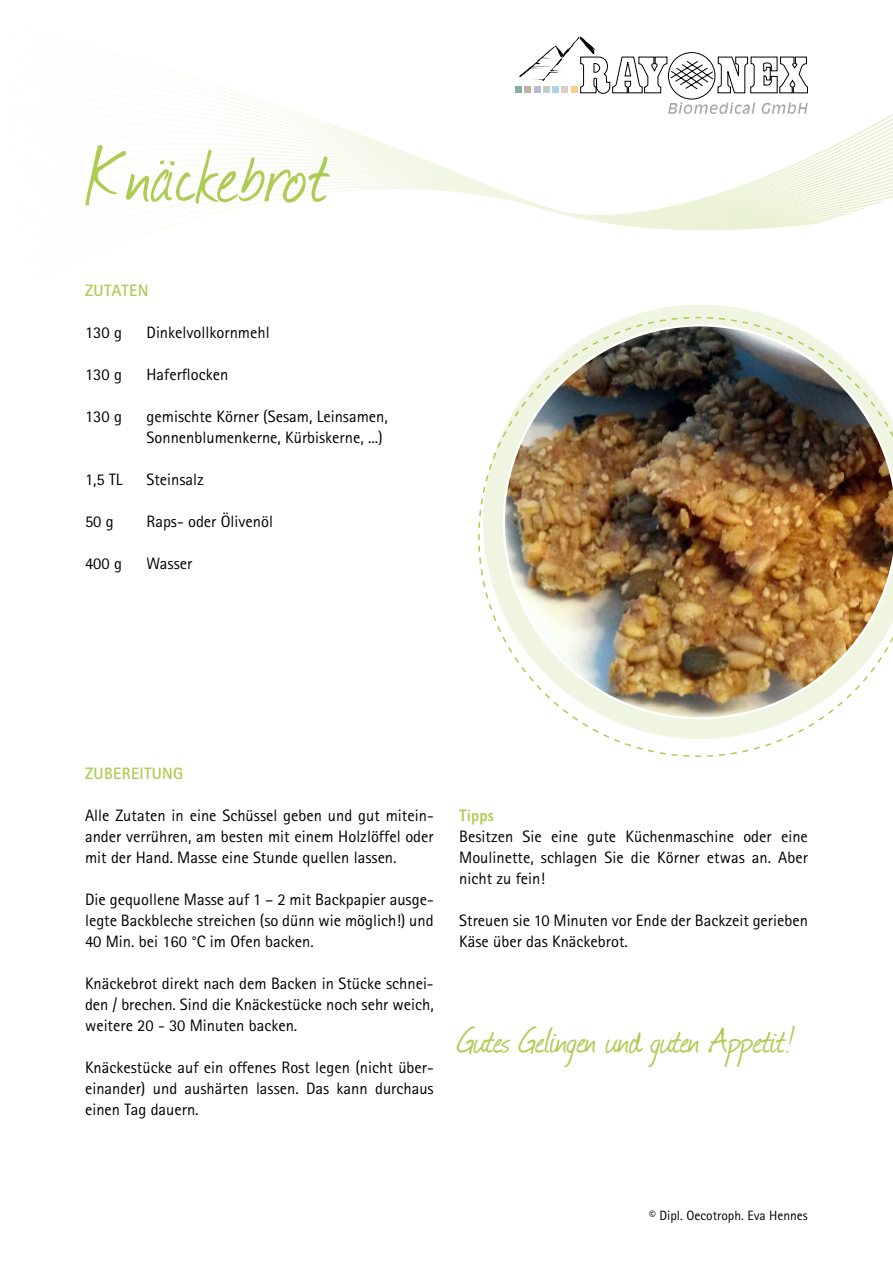
<style>
.page{position:relative;width:893px;height:1263px;background:#fff}
.page>*{position:absolute;margin:0;border:0;box-sizing:border-box;transform-origin:0 0}
.t1{font:90px "Journal";letter-spacing:.02em;color:#aecc53}
.t2{font:42px "Journal";letter-spacing:-.03em;color:#aecc53}
.t3{font:16.5px/21px "Rotis Sans Serif";color:#000;text-align:justify}
.t4{font:700 16.5px "Rotis Sans Serif";letter-spacing:.02em;color:#aecc53}
.t5{font:800 16.5px "Rotis Sans Serif";color:#aecc53}
.t6{font:13.5px "Rotis Sans Serif";color:#000}
</style>
<div class="page">
<svg style="left:171px;top:36px;width:722px;height:279px"></svg>
<div style="left:515px;top:86px;width:7px;height:7px;background:#86aea2"></div>
<svg style="left:519px;top:37px;width:289px;height:58px"></svg>
<div style="left:668px;top:52px;width:47px;height:47px;border:1px solid #000;border-radius:50%"></div>
<svg style="left:668px;top:102px;width:87px;height:12px"></svg>
<svg style="left:762px;top:102px;width:46px;height:12px"></svg>
<img style="left:478px;top:316px;width:415px;height:441px">
<h1 class="t1" style="left:85px;top:114px;width:246px">Knäckebrot</h1>
<p class="t4" style="left:85px;top:280px;width:65px">ZUTATEN</p>
<p class="t3" style="left:85px;top:322px;width:38px">130 g</p>
<p class="t3" style="left:147px;top:322px;width:125px">Dinkelvollkornmehl</p>
<p class="t3" style="left:85px;top:364px;width:38px">130 g</p>
<p class="t3" style="left:147px;top:364px;width:83px">Haferflocken</p>
<p class="t3" style="left:85px;top:406px;width:38px">130 g</p>
<p class="t3" style="left:147px;top:406px;width:243px">gemischte Körner (Sesam, Leinsamen,<br>Sonnenblumenkerne, Kürbiskerne, ...)</p>
<p class="t3" style="left:85px;top:469px;width:39px">1,5 TL</p>
<p class="t3" style="left:147px;top:469px;width:59px">Steinsalz</p>
<p class="t3" style="left:85px;top:511px;width:30px">50 g</p>
<p class="t3" style="left:147px;top:511px;width:128px">Raps- oder Ölivenöl</p>
<p class="t3" style="left:85px;top:553px;width:38px">400 g</p>
<p class="t3" style="left:147px;top:553px;width:47px">Wasser</p>
<p class="t4" style="left:85px;top:763px;width:100px">ZUBEREITUNG</p>
<p class="t3" style="left:85px;top:805px;width:350px">Alle Zutaten in eine Schüssel geben und gut mitein&shy;ander verrühren, am besten mit einem Holzlöffel oder mit der Hand. Masse eine Stunde quellen lassen.</p>
<p class="t3" style="left:85px;top:889px;width:350px">Die gequollene Masse auf 1 – 2 mit Backpapier ausge&shy;legte Backbleche streichen (so dünn wie möglich!) und 40 Min. bei 160 °C im Ofen backen.</p>
<p class="t3" style="left:85px;top:973px;width:350px">Knäckebrot direkt nach dem Backen in Stücke schnei&shy;den / brechen. Sind die Knäckestücke noch sehr weich, weitere 20 - 30 Minuten backen.</p>
<p class="t3" style="left:85px;top:1057px;width:350px">Knäckestücke auf ein offenes Rost legen (nicht über&shy;einander) und aushärten lassen. Das kann durchaus einen Tag dauern.</p>
<p class="t5" style="left:459px;top:805px;width:36px">Tipps</p>
<p class="t3" style="left:459px;top:826px;width:350px">Besitzen Sie eine gute Küchenmaschine oder eine Moulinette, schlagen Sie die Körner etwas an. Aber nicht zu fein!</p>
<p class="t3" style="left:459px;top:910px;width:350px">Streuen sie 10 Minuten vor Ende der Backzeit gerieben<br>Käse über das Knäckebrot.</p>
<h2 class="t2" style="left:459px;top:1012px;width:336px">Gutes Gelingen und guten Appetit!</h2>
<p class="t6" style="left:649px;top:1207px;width:160px">© Dipl. Oecotroph. Eva Hennes</p>
</div>
